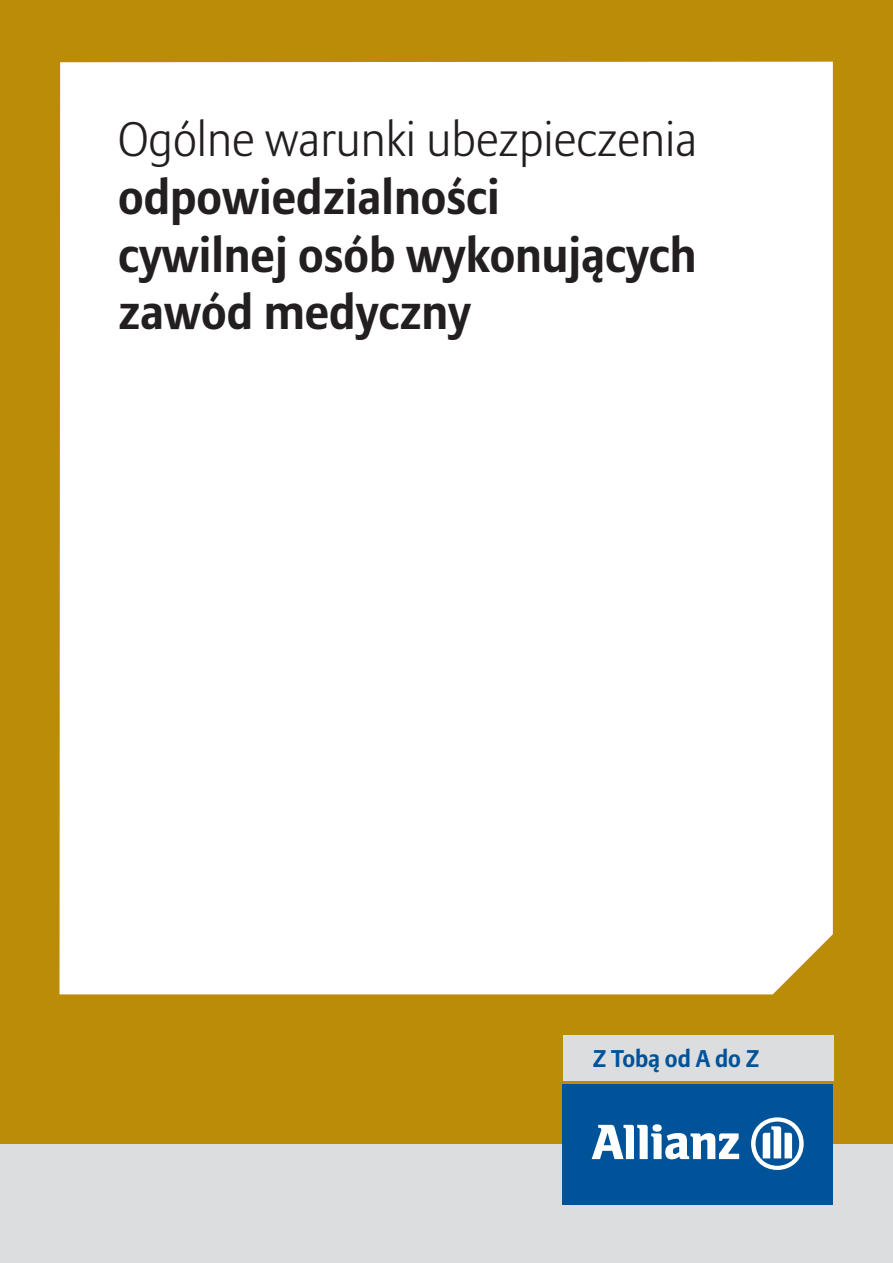
<style>
.page{position:relative;width:893px;height:1263px;background:#bb8c07}
.page>*{position:absolute;margin:0;border:0;box-sizing:border-box;transform-origin:0 0}
.t1{font:700 48px/57.6px "Allianz Sans CE";color:#231f20}
.t2{font:300 48px "Allianz Sans CE";color:#231f20}
.t3{font:700 24px "Allianz Sans CE";letter-spacing:-.005em;color:#015399}
</style>
<div class="page">
<div style="left:60px;top:62px;width:773px;height:932px;background:#fff"></div>
<div style="left:0;top:1145px;width:893px;height:118px;background:#dcdddf"></div>
<div style="left:563px;top:1035px;width:270px;height:45px;background:#dcdddf"></div>
<div style="left:562px;top:1084px;width:271px;height:121px;background:#015399"></div>
<svg style="left:592px;top:1124px;width:147px;height:35px"></svg>
<svg style="left:751px;top:1117px;width:53px;height:53px"></svg>
<p class="t2" style="left:118px;top:111px;width:580px">Ogólne warunki ubezpieczenia</p>
<p class="t1" style="left:118px;top:170px;width:580px">odpowiedzialności<br>cywilnej osób wykonujących zawód medyczny</p>
<p class="t3" style="left:593px;top:1043px;width:168px">Z Tobą od A do Z</p>
</div>
